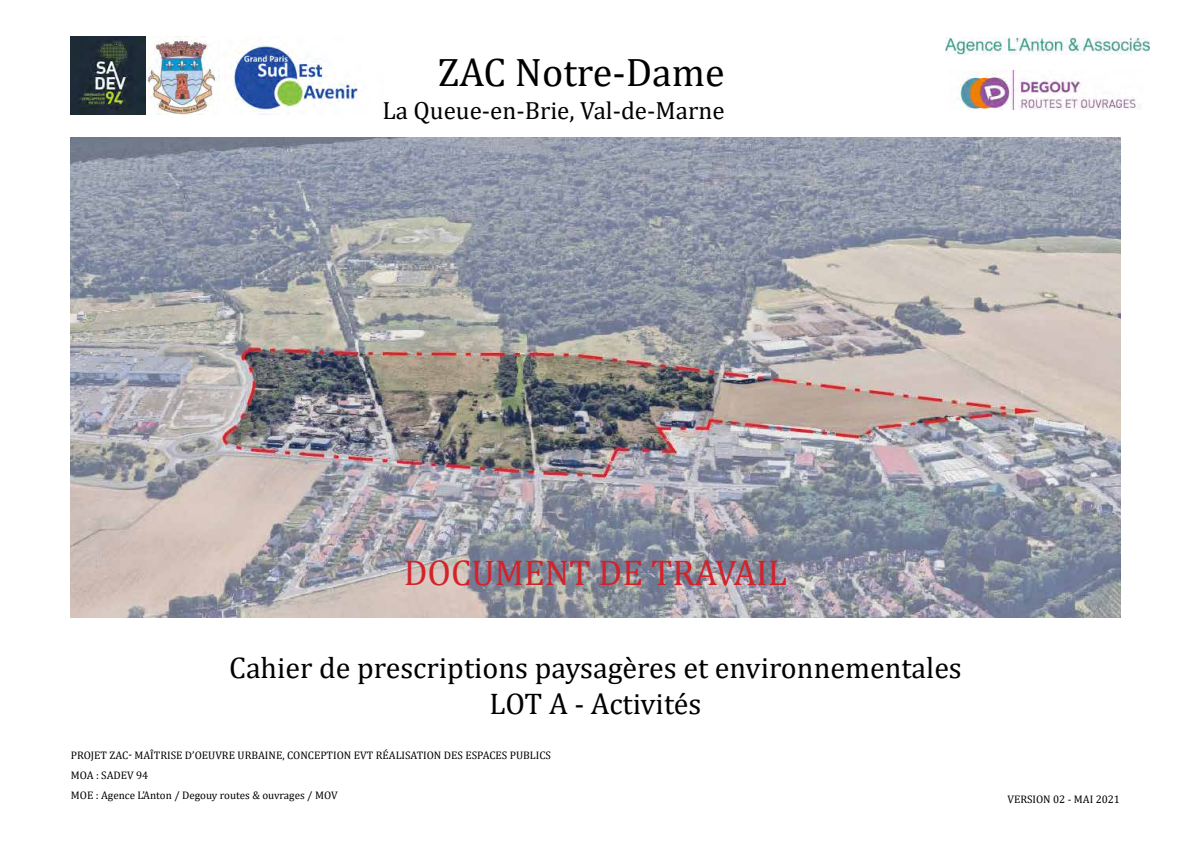
<style>
.page{position:relative;width:1191px;height:842px;background:#fff}
.page>*{position:absolute;margin:0;border:0;box-sizing:border-box;transform-origin:0 0}
.t1{font:40px "Cambria";color:#000}
.t2{font:36px "Cambria";color:#d2232a}
.t3{font:30px/36px "Cambria";color:#000}
.t4{font:25px "Cambria";color:#000}
.t5{font:11px/20px "Cambria";color:#000}
</style>
<div class="page">
<img style="left:945px;top:37px;width:204px;height:18px">
<img style="left:71px;top:36px;width:287px;height:79px">
<img style="left:957px;top:71px;width:182px;height:38px">
<img style="left:71px;top:138px;width:1049px;height:480px">
<h1 class="t1" style="left:438px;top:48px;width:288px">ZAC Notre-Dame</h1>
<h3 class="t4" style="left:382px;top:95px;width:343px">La Queue-en-Brie, Val-de-Marne</h3>
<h2 class="t2" style="left:404px;top:551px;width:143px">DOCUMENT</h2>
<h2 class="t2" style="left:598px;top:551px;width:173px">DE TRAVAIL</h2>
<h3 class="t3" style="left:489px;top:650px;width:474px;text-indent:-260px">Cahier de prescriptions paysagères et environnementales<br>LOT</h3>
<h3 class="t3" style="left:549px;top:686px;width:154px">A - Activités</h3>
<p class="t5" style="left:71px;top:745px;width:481px">Projet ZAC- Maîtrise d’oeuvre urbaine, conception evt réalisation des espaces publics<br>MOA : SADEV</p>
<p class="t5" style="left:71px;top:765px;width:261px;text-indent:65px">94<br>MOE : Agence L’Anton / Degouy routes &amp; ouvrages / MOV</p>
<p class="t5" style="left:1007px;top:789px;width:4px">VERSION</p>
<p class="t5" style="left:1053px;top:789px;width:68px">02 - MAI 2021</p>
</div>
